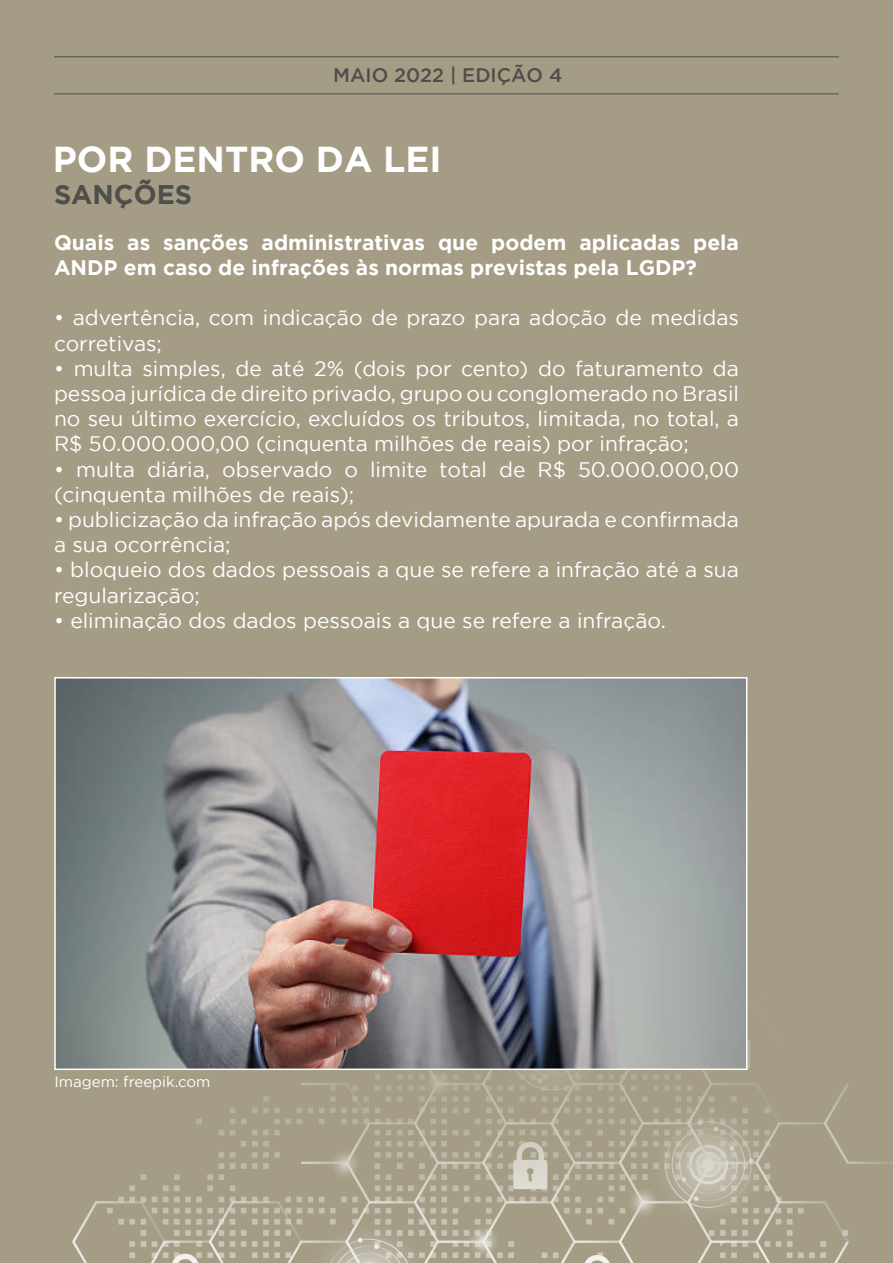
<style>
.page{position:relative;width:893px;height:1263px;background:#a49c85}
.page>*{position:absolute;margin:0;border:0;box-sizing:border-box;transform-origin:0 0}
.t1{font:700 36px "Gotham";color:#fff}
.t2{font:700 27px "Gotham";color:#4e4e4b}
.t3{font:21px/25.2px "Gotham";color:#fff}
.t4{font:700 21px/25.2px "Gotham";color:#fff}
.t5{font:500 19.5px "Gotham";color:#4e4e4b}
.t6{font:15px "Gotham";color:#fff}
</style>
<div class="page">
<img style="left:73px;top:923px;width:818px;height:340px">
<img style="left:57px;top:680px;width:687px;height:387px">
<div style="left:54px;top:677px;width:693px;height:393px;border:2px solid #fff"></div>
<hr style="left:54px;top:93px;width:785px;height:1px;background:#4e4e4b">
<hr style="left:54px;top:56px;width:785px;height:1px;background:#4e4e4b">
<p class="t5" style="left:333px;top:64px;width:231px">MAIO 2022 | EDIÇÃO 4</p>
<p class="t1" style="left:53px;top:139px;width:390px">POR DENTRO DA LEI</p>
<p class="t2" style="left:54px;top:179px;width:140px">SANÇÕES</p>
<p class="t4" style="left:54px;top:229px;width:686px">Quais as sanções administrativas que podem aplicadas pela<br>ANDP em caso de infrações às normas previstas pela LGDP?</p>
<p class="t3" style="left:54px;top:305px;width:686px">• advertência, com indicação de prazo para adoção de medidas corretivas;</p>
<p class="t3" style="left:54px;top:355px;width:687px;text-align:justify">• multa simples, de até 2% (dois por cento) do faturamento da pessoa jurídica de direito privado, grupo ou conglomerado no Brasil no seu último exercício, excluídos os tributos, limitada, no total, a R$ 50.000.000,00 (cinquenta milhões de reais) por infração;</p>
<p class="t3" style="left:54px;top:456px;width:686px">• multa diária, observado o limite total de R$ 50.000.000,00 (cinquenta milhões de reais);</p>
<p class="t3" style="left:54px;top:507px;width:686px">• publicização da infração após devidamente apurada e confirmada a sua ocorrência;</p>
<p class="t3" style="left:54px;top:557px;width:686px">• bloqueio dos dados pessoais a que se refere a infração até a sua regularização;</p>
<p class="t3" style="left:54px;top:607px;width:613px">• eliminação dos dados pessoais a que se refere a infração.</p>
<p class="t6" style="left:55px;top:1073px;width:157px">Imagem: freepik.com</p>
</div>
